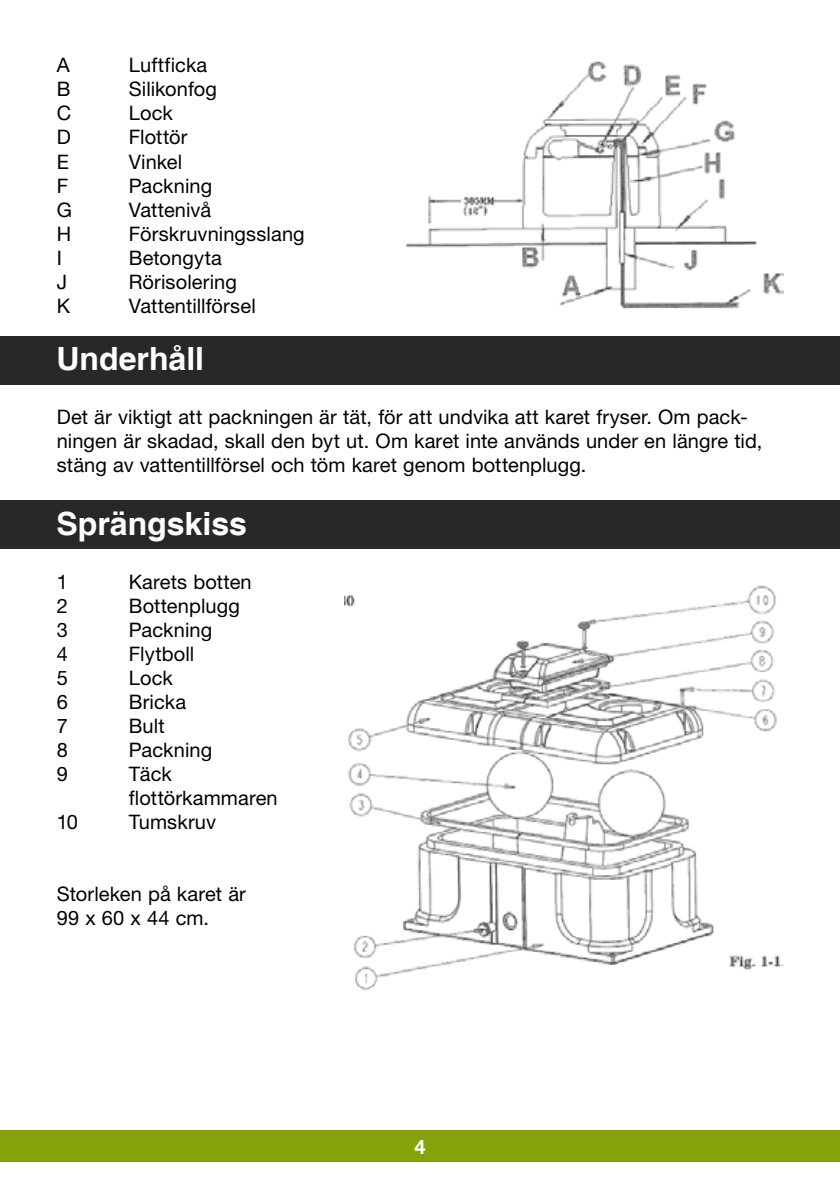
<style>
.page{position:relative;width:840px;height:1191px;background:#fff}
.page>*{position:absolute;margin:0;border:0;box-sizing:border-box;transform-origin:0 0}
.t1{font:700 32px "Helvetica";color:#fff}
.t2{font:20px/24px "Helvetica Neue";letter-spacing:.005em;color:#000}
.t3{font:700 20px "Helvetica Neue";color:#fff}
</style>
<div class="page">
<div style="left:0;top:1130px;width:839px;height:32px;background:#86a20b"></div>
<div style="left:0;top:336px;width:839px;height:48px;background:#282829"></div>
<div style="left:0;top:500px;width:839px;height:48px;background:#282829"></div>
<img style="left:405px;top:61px;width:377px;height:248px">
<img style="left:344px;top:585px;width:438px;height:406px">
<p class="t2" style="left:57px;top:53px;width:14px">A</p>
<p class="t2" style="left:129px;top:53px;width:80px">Luftficka</p>
<p class="t2" style="left:57px;top:77px;width:15px">B</p>
<p class="t2" style="left:129px;top:77px;width:90px">Silikonfog</p>
<p class="t2" style="left:57px;top:101px;width:16px">C</p>
<p class="t2" style="left:129px;top:101px;width:46px">Lock</p>
<p class="t2" style="left:57px;top:125px;width:16px">D</p>
<p class="t2" style="left:129px;top:125px;width:60px">Flottör</p>
<p class="t2" style="left:57px;top:149px;width:14px">E</p>
<p class="t2" style="left:129px;top:149px;width:55px">Vinkel</p>
<p class="t2" style="left:57px;top:173px;width:13px">F</p>
<p class="t2" style="left:129px;top:173px;width:85px">Packning</p>
<p class="t2" style="left:57px;top:197px;width:17px">G</p>
<p class="t2" style="left:129px;top:197px;width:84px">Vattenivå</p>
<p class="t2" style="left:57px;top:221px;width:16px">H</p>
<p class="t2" style="left:129px;top:221px;width:177px">Förskruvningsslang</p>
<p class="t2" style="left:57px;top:245px;width:7px">I</p>
<p class="t2" style="left:129px;top:245px;width:95px">Betongyta</p>
<p class="t2" style="left:57px;top:269px;width:12px">J</p>
<p class="t2" style="left:129px;top:269px;width:109px">Rörisolering</p>
<p class="t2" style="left:57px;top:293px;width:15px">K</p>
<p class="t2" style="left:129px;top:293px;width:128px">Vattentillförsel</p>
<h1 class="t1" style="left:56px;top:339px;width:149px">Underhåll</h1>
<p class="t2" style="left:57px;top:405px;width:706px">Det är viktigt att packningen är tät, för att undvika att karet fryser. Om pack&shy;ningen är skadad, skall den byt ut. Om karet inte används under en längre tid, stäng av vattentillförsel och töm karet genom bottenplugg.</p>
<h1 class="t1" style="left:56px;top:504px;width:192px">Sprängskiss</h1>
<p class="t2" style="left:57px;top:569px;width:13px">1</p>
<p class="t2" style="left:129px;top:569px;width:124px">Karets botten</p>
<p class="t2" style="left:57px;top:593px;width:13px">2</p>
<p class="t2" style="left:129px;top:593px;width:112px">Bottenplugg</p>
<p class="t2" style="left:57px;top:617px;width:13px">3</p>
<p class="t2" style="left:129px;top:617px;width:85px">Packning</p>
<p class="t2" style="left:57px;top:641px;width:13px">4</p>
<p class="t2" style="left:129px;top:641px;width:67px">Flytboll</p>
<p class="t2" style="left:57px;top:665px;width:13px">5</p>
<p class="t2" style="left:129px;top:665px;width:46px">Lock</p>
<p class="t2" style="left:57px;top:689px;width:13px">6</p>
<p class="t2" style="left:129px;top:689px;width:59px">Bricka</p>
<p class="t2" style="left:57px;top:713px;width:13px">7</p>
<p class="t2" style="left:129px;top:713px;width:37px">Bult</p>
<p class="t2" style="left:57px;top:737px;width:13px">8</p>
<p class="t2" style="left:129px;top:737px;width:85px">Packning</p>
<p class="t2" style="left:57px;top:761px;width:13px">9</p>
<p class="t2" style="left:129px;top:761px;width:150px">Täck flottörkammaren</p>
<p class="t2" style="left:57px;top:809px;width:23px">10</p>
<p class="t2" style="left:129px;top:809px;width:89px">Tumskruv</p>
<p class="t2" style="left:57px;top:881px;width:190px">Storleken på karet är<br>99 x 60 x 44 cm.</p>
<p class="t3" style="left:414px;top:1134px;width:13px">4</p>
</div>
